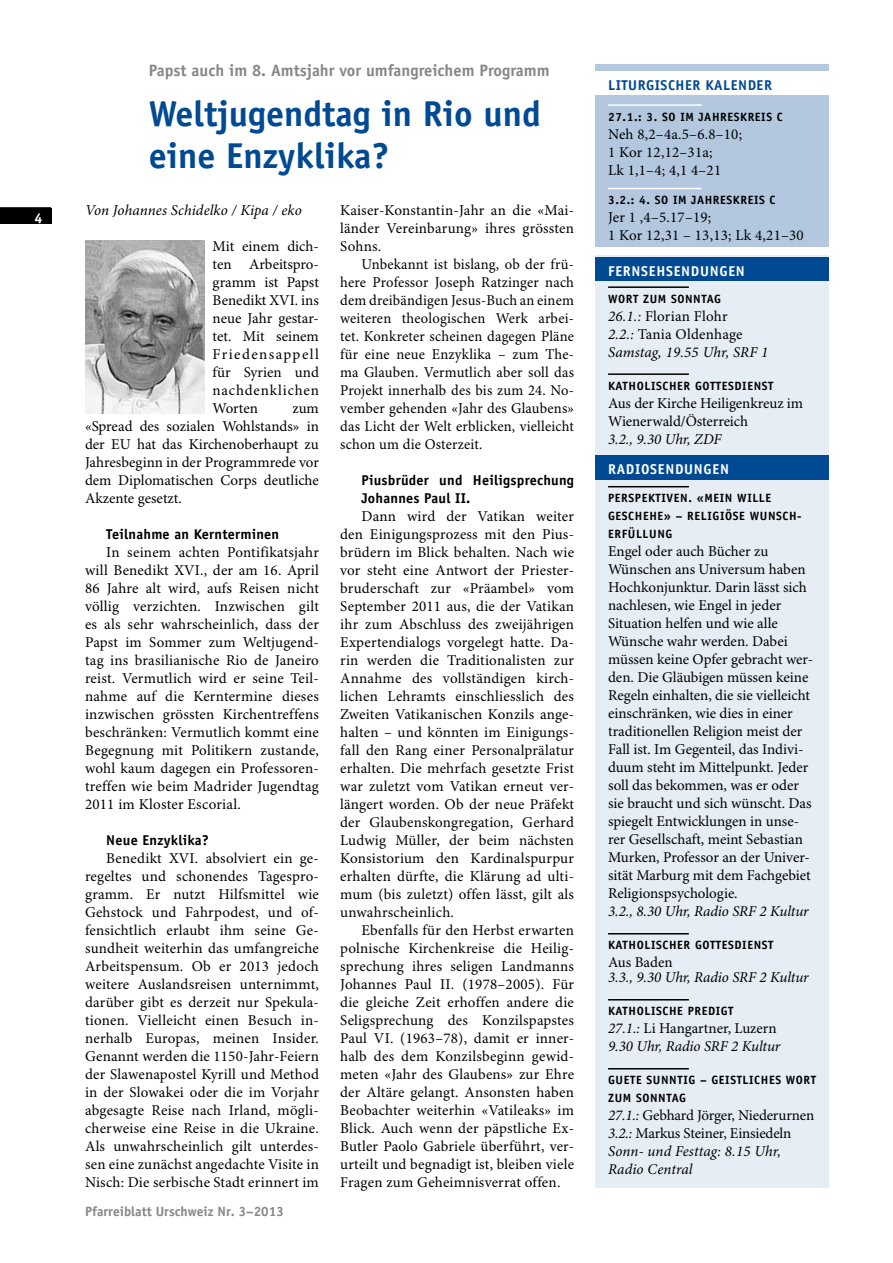
<style>
.page{position:relative;width:893px;height:1263px;background:#fff}
.page>*{position:absolute;margin:0;border:0;box-sizing:border-box;transform-origin:0 0}
.t1{font:700 36px/42px "Officina Sans Std";color:#004993}
.t2{font:700 16.5px "Officina Sans Std";color:#868786}
.t3{font:15px/18px "Minion Pro";color:#000;text-align:justify}
.t4{font:italic 15px/18px "Minion Pro";color:#000}
.t5{font:700 14.25px/18px "Officina Sans Std";letter-spacing:.015em;color:#000}
.t6{font:700 14.25px "Officina Sans Std";letter-spacing:.05em;color:#fff}
.t7{font:700 14.25px "Officina Sans Std";letter-spacing:.035em;color:#004993}
.t8{font:700 13.5px "Officina Sans Std";color:#868786}
.t9{font:700 12px/18px "Officina Sans Std";letter-spacing:.05em;color:#000}
.s1{font-style:normal}
.s2{font-style:italic}
</style>
<div class="page">
<div style="left:0;top:208px;width:51px;height:16px;background:#000"></div>
<hr style="left:0;top:207px;width:51px;height:2px;background:#000">
<div style="left:595px;top:255px;width:234px;height:932px;background:#e6edf4"></div>
<hr style="left:608px;top:286px;width:81px;height:2px;background:#000">
<hr style="left:608px;top:373px;width:81px;height:2px;background:#000">
<hr style="left:608px;top:486px;width:81px;height:1px;background:#000">
<hr style="left:608px;top:933px;width:81px;height:1px;background:#000">
<hr style="left:608px;top:999px;width:81px;height:1px;background:#000">
<hr style="left:608px;top:1068px;width:81px;height:1px;background:#000">
<div style="left:595px;top:258px;width:234px;height:23px;background:#004993"></div>
<div style="left:595px;top:455px;width:234px;height:24px;background:#004993"></div>
<div style="left:595px;top:64px;width:234px;height:183px;background:#b3c8df"></div>
<hr style="left:608px;top:104px;width:94px;height:2px;background:#fff">
<hr style="left:608px;top:188px;width:94px;height:1px;background:#fff">
<div style="left:595px;top:71px;width:234px;height:24px;background:#fff"></div>
<img style="left:85px;top:241px;width:119px;height:172px">
<p class="t2" style="left:149px;top:60px;width:402px">PAPST AUCH IM 8. AMTSJAHR VOR UMFANGREICHEM PROGRAMM</p>
<h1 class="t1" style="left:149px;top:93px;width:394px">WELTJUGENDTAG IN RIO UND<br>EINE ENZYKLIKA?</h1>
<p class="t6" style="left:35px;top:209px;width:9px">4</p>
<p class="t4" style="left:85px;top:202px;width:218px">Von Johannes Schidelko / Kipa / eko</p>
<p class="t3" style="left:213px;top:238px;width:108px">Mit einem dich&shy;ten Arbeitspro&shy;gramm ist Papst Benedikt XVI. ins neue Jahr gestar&shy;tet. Mit seinem Friedensappell für Syrien und nachdenklichen Worten</p>
<p class="t3" style="left:85px;top:400px;width:235px;text-indent:207px">zum «Spread des sozialen Wohlstands» in der EU hat das Kirchenoberhaupt zu Jahresbeginn in der Programmrede vor dem Diplomatischen Corps deutliche Akzente gesetzt.</p>
<p class="t5" style="left:106px;top:525px;width:174px">TEILNAHME AN KERNTERMINEN</p>
<p class="t3" style="left:85px;top:544px;width:235px;text-indent:21px">In seinem achten Pontifikatsjahr will Benedikt XVI., der am 16. April 86 Jahre alt wird, aufs Reisen nicht völlig verzichten. Inzwischen gilt es als sehr wahrscheinlich, dass der Papst im Sommer zum Weltjugend&shy;tag ins brasilianische Rio de Janeiro reist. Vermutlich wird er seine Teil&shy;nahme auf die Kerntermine dieses inzwischen grössten Kirchentreffens beschränken: Vermutlich kommt eine Begegnung mit Politikern zustande, wohl kaum dagegen ein Professoren&shy;treffen wie beim Madrider Jugendtag 2011 im Kloster Escorial.</p>
<p class="t5" style="left:106px;top:831px;width:104px">N EUE ENZYKLIKA?</p>
<p class="t3" style="left:85px;top:850px;width:235px;text-indent:21px">Benedikt XVI. absolviert ein ge&shy;regeltes und schonendes Tagespro&shy;gramm. Er nutzt Hilfsmittel wie Gehstock und Fahrpodest, und of&shy;fensichtlich erlaubt ihm seine Ge&shy;sundheit weiterhin das umfangreiche Arbeitspensum. Ob er 2013 jedoch weitere Auslandsreisen unternimmt, darüber gibt es derzeit nur Spekula&shy;tionen. Vielleicht einen Besuch in&shy;nerhalb Europas, meinen Insider.<br>Genannt werden die 1150-Jahr-Feiern der Slawenapostel Kyrill und Method in der Slowakei oder die im Vorjahr abgesagte Reise nach Irland, mögli&shy;cherweise eine Reise in die Ukraine.<br>Als unwahrscheinlich gilt unterdes&shy;sen eine zunächst angedachte Visite in Nisch: Die serbische Stadt erinnert im</p>
<p class="t8" style="left:85px;top:1203px;width:200px">PFARREIBLATT URSCHWEIZ N R. 3–2013</p>
<p class="t3" style="left:340px;top:202px;width:235px">Kaiser-Konstantin-Jahr an die «Mai&shy;länder Vereinbarung» ihres grössten Sohns.</p>
<p class="t3" style="left:340px;top:256px;width:235px;text-indent:21px">Unbekannt ist bislang, ob der frü&shy;here Professor Joseph Ratzinger nach dem dreibändigen Jesus-Buch an einem weiteren theologischen Werk arbei&shy;tet. Konkreter scheinen dagegen Pläne für eine neue Enzyklika – zum The&shy;ma Glauben. Vermutlich aber soll das Projekt innerhalb des bis zum 24. No&shy;vember gehenden «Jahr des Glaubens» das Licht der Welt erblicken, vielleicht schon um die Osterzeit.</p>
<p class="t5" style="left:361px;top:471px;width:214px">PIUSBRÜDER UND H EILIGSPRECHUNG<br>JOHANNES PAUL II.</p>
<p class="t3" style="left:340px;top:508px;width:235px;text-indent:21px">Dann wird der Vatikan weiter den Einigungsprozess mit den Pius&shy;brüdern im Blick behalten. Nach wie vor steht eine Antwort der Priester&shy;bruderschaft zur «Präambel» vom September 2011 aus, die der Vatikan ihr zum Abschluss des zweijährigen Expertendialogs vorgelegt hatte. Da&shy;rin werden die Traditionalisten zur Annahme des vollständigen kirch&shy;lichen Lehramts einschliesslich des Zweiten Vatikanischen Konzils ange&shy;halten – und könnten im Einigungs&shy;fall den Rang einer Personalprälatur erhalten. Die mehrfach gesetzte Frist war zuletzt vom Vatikan erneut ver&shy;längert worden. Ob der neue Präfekt der Glaubenskongregation, Gerhard Ludwig Müller, der beim nächsten Konsistorium den Kardinalspurpur erhalten dürfte, die Klärung ad ulti&shy;mum (bis zuletzt) offen lässt, gilt als unwahrscheinlich.</p>
<p class="t3" style="left:340px;top:922px;width:235px;text-indent:21px">Ebenfalls für den Herbst erwarten polnische Kirchenkreise die Heilig&shy;sprechung ihres seligen Landmanns Johannes Paul II. (1978–2005). Für die gleiche Zeit erhoffen andere die Seligsprechung des Konzilspapstes Paul VI. (1963–78), damit er inner&shy;halb des dem Konzilsbeginn gewid&shy;meten «Jahr des Glaubens» zur Ehre der Altäre gelangt. Ansonsten haben Beobachter weiterhin «Vatileaks» im Blick. Auch wenn der päpstliche Ex-Butler Paolo Gabriele überführt, ver&shy;urteilt und begnadigt ist, bleiben viele Fragen zum Geheimnisverrat offen.</p>
<p class="t7" style="left:608px;top:76px;width:56px">LITURGISCHER</p>
<p class="t7" style="left:706px;top:76px;width:59px">KALEN DER</p>
<p class="t9" style="left:608px;top:107px;width:175px">27.1.: 3. SO IM JAHRESKREIS C</p>
<p class="t3" style="left:608px;top:126px;width:136px;text-align:left">Neh 8,2–4a.5–6.8–10;<br>1 Kor 12,12–31a;<br>Lk 1,1–4; 4,1 4–21</p>
<p class="t9" style="left:608px;top:191px;width:168px">3.2.: 4. SO IM JAHRESKREIS C</p>
<p class="t3" style="left:608px;top:209px;width:197px">Jer 1 ,4–5.17–19;<br>1 Kor 12,31 – 13,13; Lk 4,21–30</p>
<p class="t6" style="left:608px;top:262px;width:138px">FERNSEHSENDU NGEN</p>
<p class="t9" style="left:608px;top:290px;width:44px">WORT ZUM</p>
<p class="t9" style="left:671px;top:290px;width:38px">SONNTAG</p>
<p class="t4" style="left:608px;top:308px;width:162px">26.1.: <span class="s1">Florian Flohr<br></span>2.2.: <span class="s1">Tania Oldenhage<br></span>Samstag, 19.55 Uhr, SRF 1</p>
<p class="t9" style="left:608px;top:377px;width:166px">KATHOLISCHER GOTTESDIENST</p>
<p class="t3" style="left:608px;top:395px;width:197px">Aus der Kirche Heiligenkreuz im<br>Wienerwald/Österreich</p>
<p class="t4" style="left:608px;top:431px;width:115px">3.2., 9.30 Uhr, ZDF</p>
<p class="t6" style="left:608px;top:460px;width:122px">RADIOSENDU NGEN</p>
<p class="t9" style="left:608px;top:489px;width:195px">PERSPEKTIVEN. «MEIN WILLE<br>GESCHEHE» – RELIGIÖSE WU NSCH-<br>ERFÜLLUNG</p>
<p class="t3" style="left:608px;top:543px;width:206px;text-align:left">Engel oder auch Bücher zu<br>Wünschen ans Universum haben<br>Hochkonjunktur. Darin lässt sich nachlesen, wie Engel in jeder<br>Situation helfen und wie alle<br>Wünsche wahr werden. Dabei müssen keine Opfer gebracht wer&shy;den. Die Gläubigen müssen keine<br>Regeln einhalten, die sie vielleicht einschränken, wie dies in einer traditionellen Religion meist der<br>Fall ist. Im Gegenteil, das Indivi&shy;duum steht im Mittelpunkt. Jeder soll das bekommen, was er oder sie braucht und sich wünscht. Das spiegelt Entwicklungen in unse&shy;rer Gesellschaft, meint Sebastian<br>Murken, Professor an der Univer&shy;sität Marburg mit dem Fachgebiet<br>Religionspsychologie.</p>
<p class="t4" style="left:608px;top:903px;width:202px">3.2., 8.30 Uhr, Radio SRF 2 Kultur</p>
<p class="t9" style="left:608px;top:936px;width:166px">KATHOLISCHER GOTTESDIENST</p>
<p class="t3" style="left:608px;top:954px;width:66px">Aus Baden</p>
<p class="t4" style="left:608px;top:969px;width:202px">3.3., 9.30 Uhr, Radio SRF 2 Kultur</p>
<p class="t9" style="left:608px;top:1002px;width:120px">KATHOLISCHE PREDIGT</p>
<p class="t4" style="left:608px;top:1020px;width:174px">27.1.: <span class="s1">Li Hangartner, Luzern<br></span>9.30 Uhr, Radio SRF 2 Kultur</p>
<p class="t9" style="left:608px;top:1071px;width:209px">GUETE SU NNTIG – GEISTLICHES WORT<br>ZUM</p>
<p class="t9" style="left:636px;top:1089px;width:38px">SONNTAG</p>
<p class="t3" style="left:608px;top:1107px;width:208px;text-align:left"><span class="s2">27.1.:</span> Gebhard Jörger, Niederurnen<br><span class="s2">3.2.:</span> Markus Steiner, Einsiedeln<br><span class="s2">Sonn- und Festtag: 8.15 Uhr,<br>Radio Central</span></p>
</div>
